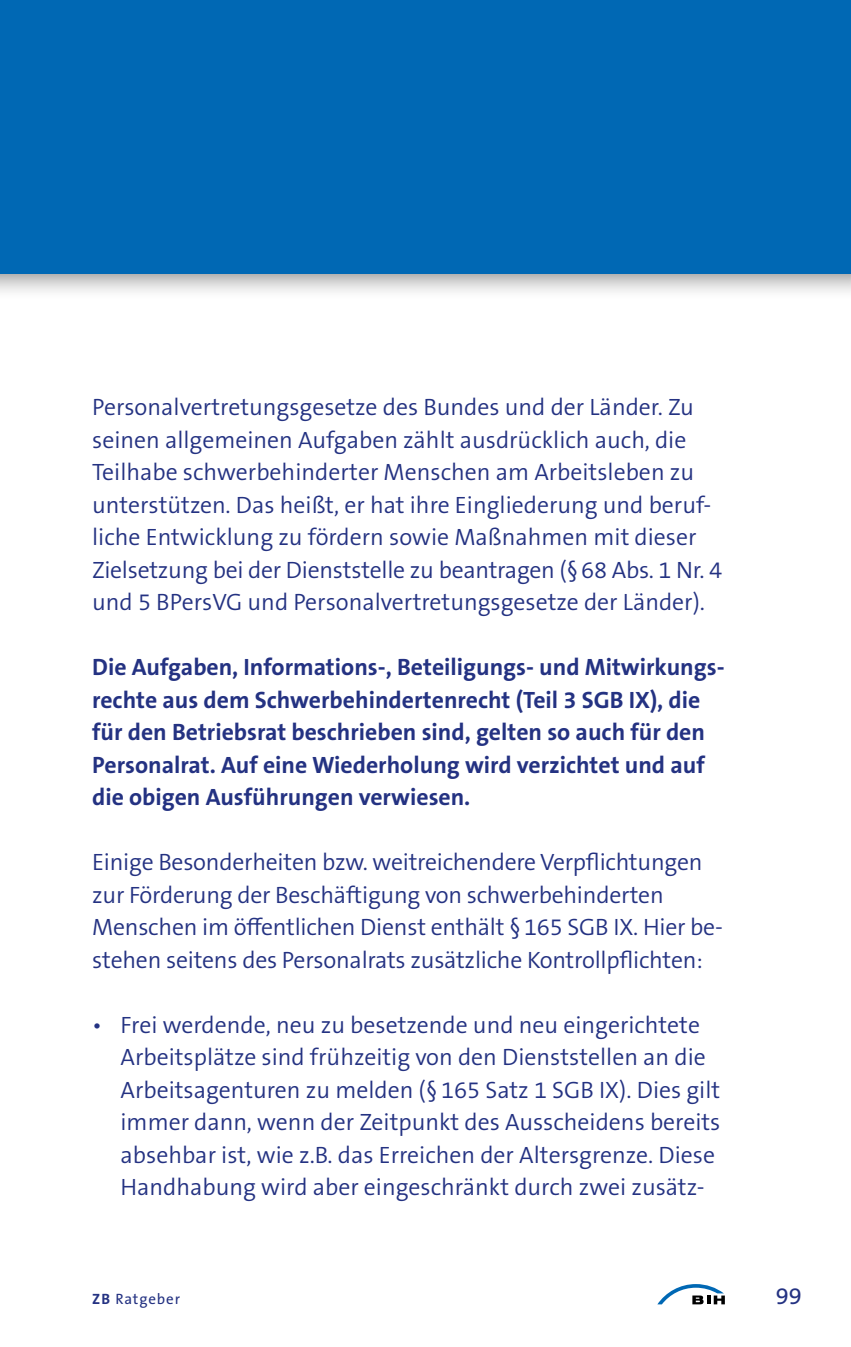
<style>
.page{position:relative;width:851px;height:1347px;background:#fff}
.page>*{position:absolute;margin:0;border:0;box-sizing:border-box;transform-origin:0 0}
.Flie_Flat{font:300 23.75px/32.5px "The Sans B W4";color:#243282}
.Flie_Flat-2{font:700 23.75px/32.5px "The Sans B W7";color:#243282}
.t1{font:23.75px "The Sans B W5 Plain";color:#243282}
.t2{font:15px "The Sans B W5 Plain";letter-spacing:.06em;color:#243282}
.s1{font-family:"The Sans B W7";font-weight:700}
</style>
<div class="page">
<svg style="left:657px;top:1284px;width:67px;height:20px"></svg>
<div style="left:0;top:0;width:850px;height:300px;background:#000;opacity:.5"></div>
<div style="left:0;top:0;width:850px;height:274px;background:#0068b4"></div>
<p class="Flie_Flat" style="left:92px;top:391px;width:631px">Personalvertretungsgesetze des Bundes und der Länder. Zu seinen allgemeinen Aufgaben zählt ausdrücklich auch, die Teilhabe schwerbehinderter Menschen am Arbeitsleben zu unterstützen. Das heißt, er hat ihre Eingliederung und beruf&shy;liche Entwicklung zu fördern sowie Maßnahmen mit dieser Zielsetzung bei der Dienststelle zu beantragen (§68 Abs. 1 Nr. 4 und 5 BPersVG und Personalvertretungsgesetze der Länder).</p>
<p class="Flie_Flat-2" style="left:92px;top:651px;width:634px">Die Aufgaben, Informations-, Beteiligungs- und Mitwirkungs&shy;rechte aus dem Schwerbehindertenrecht (Teil 3 SGB IX), die für den Betriebsrat beschrieben sind, gelten so auch für den Personalrat. Auf eine Wiederholung wird verzichtet und auf die obigen Ausführungen verwiesen.</p>
<p class="Flie_Flat" style="left:92px;top:846px;width:632px">Einige Besonderheiten bzw. weitreichendere Verpflichtungen zur Förderung der Beschäftigung von schwerbehinderten Menschen im öffentlichen Dienst enthält §165 SGB IX. Hier be&shy;stehen seitens des Personalrats zusätzliche Kontrollpflichten:</p>
<p class="Flie_Flat" style="left:120px;top:1008px;width:601px;text-indent:-28px">• Frei werdende, neu zu besetzende und neu eingerichtete Arbeitsplätze sind frühzeitig von den Dienststellen an die Arbeitsagenturen zu melden (§165 Satz 1 SGB IX). Dies gilt immer dann, wenn der Zeitpunkt des Ausscheidens bereits absehbar ist, wie z.B. das Erreichen der Altersgrenze. Diese Handhabung wird aber eingeschränkt durch zwei zusätz-</p>
<p class="t2" style="left:92px;top:1289px;width:89px"><span class="s1">ZB</span> Ratgeber</p>
<p class="t1" style="left:775px;top:1281px;width:28px">99</p>
</div>
